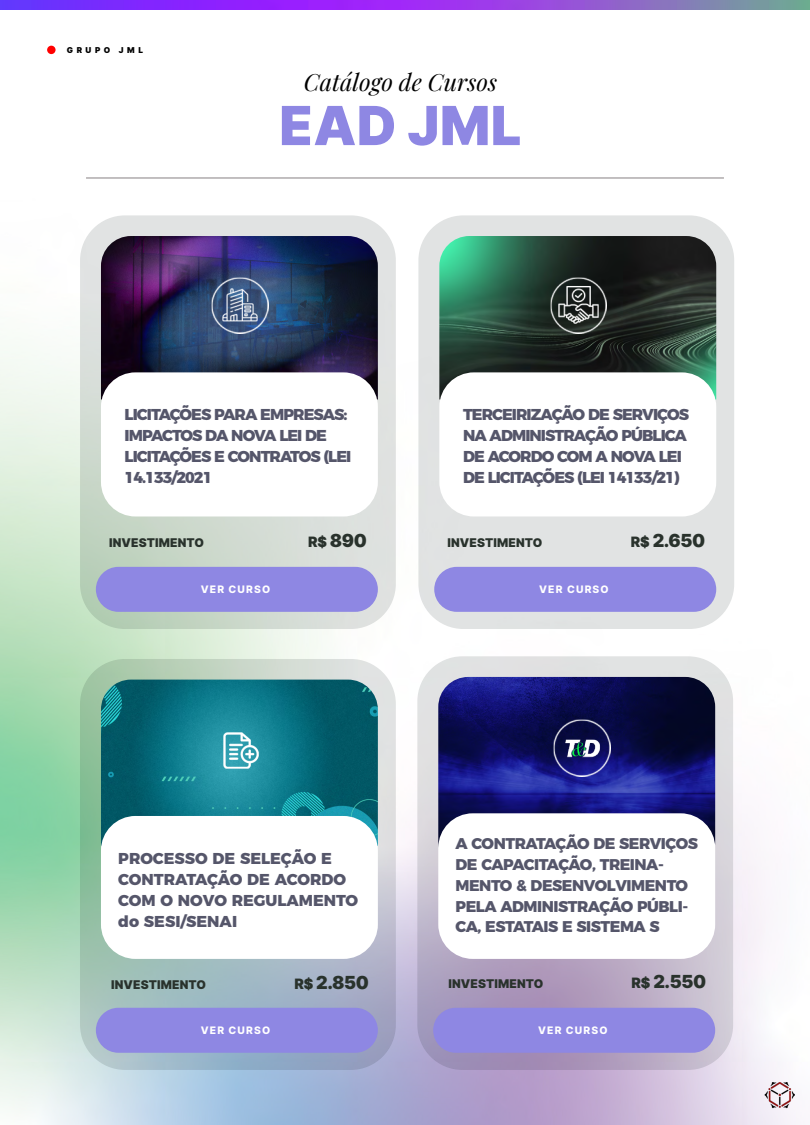
<style>
.page{position:relative;width:810px;height:1125px;background:#fff}
.page>*{position:absolute;margin:0;border:0;box-sizing:border-box;transform-origin:0 0}
.t1{font:900 53.85px "Inter";letter-spacing:.01em;color:#8e87e3}
.t2{font:italic 23.7px "Playfair Display";color:#000}
.t3{font:900 18px "Inter";letter-spacing:-.02em;color:#29322c}
.t4{font:800 15.75px/21px "Montserrat";letter-spacing:-.06em;color:#55566a}
.t5{font:800 15.75px/21px "Montserrat";color:#55566a}
.t6{font:800 15.6px/20.8px "Montserrat";letter-spacing:-.03em;color:#55566a}
.t7{font:900 12px "Inter";letter-spacing:.01em;color:#29322c}
.t8{font:800 10.35px "Inter";letter-spacing:.11em;color:#fff}
.t9{font:900 8.1px "Inter";letter-spacing:.435em;color:#000}
.s1{font-size:14.33px}
</style>
<div class="page">
<img style="left:0;top:9px;width:810px;height:1116px">
<div style="left:47px;top:46px;width:9px;height:8px;background:#f00;border-radius:50%"></div>
<img style="left:764px;top:1082px;width:30px;height:26px">
<img style="left:0;top:0;width:810px;height:9px">
<div style="left:418px;top:215px;width:316px;height:414px;background:#e1e3e3;border-radius:45px"></div>
<svg style="left:80px;top:215px;width:316px;height:414px;background:#d4dcd5"></svg>
<img style="left:439px;top:236px;width:277px;height:163px">
<div style="left:439px;top:372px;width:277px;height:144px;background:#fff;border-radius:34px"></div>
<img style="left:550px;top:277px;width:57px;height:57px">
<img style="left:101px;top:236px;width:277px;height:163px">
<div style="left:101px;top:372px;width:277px;height:144px;background:#fff;border-radius:34px"></div>
<img style="left:212px;top:277px;width:56px;height:57px">
<svg style="left:417px;top:656px;width:316px;height:414px;background:#c4bbcd"></svg>
<svg style="left:80px;top:659px;width:316px;height:411px;background:#aac0c0"></svg>
<hr style="left:86px;top:178px;width:638px;height:1px;background:#878183">
<div style="left:433px;top:1008px;width:282px;height:45px;background:#8e87e3;border-radius:22px"></div>
<div style="left:96px;top:1008px;width:282px;height:45px;background:#8e87e3;border-radius:22px"></div>
<div style="left:434px;top:567px;width:282px;height:45px;background:#8e87e3;border-radius:22px"></div>
<div style="left:96px;top:567px;width:282px;height:45px;background:#8e87e3;border-radius:22px"></div>
<img style="left:438px;top:677px;width:277px;height:165px">
<img style="left:554px;top:719px;width:57px;height:58px">
<img style="left:101px;top:680px;width:277px;height:165px">
<img style="left:222px;top:731px;width:39px;height:39px">
<div style="left:438px;top:813px;width:277px;height:146px;background:#fff;border-radius:34px"></div>
<div style="left:101px;top:816px;width:277px;height:143px;background:#fff;border-radius:34px"></div>
<p class="t9" style="left:67px;top:44px;width:78px">GRUPO JML</p>
<h2 class="t2" style="left:304px;top:64px;width:195px">Catálogo de Cursos</h2>
<h1 class="t1" style="left:279px;top:86px;width:244px">EAD JML</h1>
<p class="t4" style="left:125px;top:402px;width:228px">LICITAÇÕES PARA EMPRESAS:<br>IMPACTOS DA NOVA LEI DE<br>LICITAÇÕES E CONTRATOS (LEI<br>14.133/2021</p>
<p class="t4" style="left:463px;top:402px;width:228px">TERCEIRIZAÇÃO DE SERVIÇOS<br>NA ADMINISTRAÇÃO PÚBLICA<br>DE ACORDO COM A NOVA LEI<br>DE LICITAÇÕES (LEI 14133/21)</p>
<p class="t7" style="left:109px;top:534px;width:97px">INVESTIMENTO</p>
<p class="t3" style="left:308px;top:528px;width:60px"><span class="s1">R$</span> 890</p>
<p class="t7" style="left:447px;top:534px;width:97px">INVESTIMENTO</p>
<p class="t3" style="left:631px;top:528px;width:76px"><span class="s1">R$</span> 2.650</p>
<p class="t8" style="left:201px;top:582px;width:71px">VER CURSO</p>
<p class="t8" style="left:539px;top:582px;width:71px">VER CURSO</p>
<p class="t5" style="left:118px;top:847px;width:241px">PROCESSO DE SELEÇÃO E<br>CONTRATAÇÃO DE ACORDO<br>COM O NOVO REGULAMENTO do SESI/SENAI</p>
<p class="t6" style="left:456px;top:832px;width:244px">A CONTRATAÇÃO DE SERVIÇOS<br>DE CAPACITAÇÃO, TREINA-<br>MENTO &amp; DESENVOLVIMENTO<br>PELA ADMINISTRAÇÃO PÚBLI-<br>CA, ESTATAIS E SISTEMA S</p>
<p class="t7" style="left:111px;top:975px;width:97px">INVESTIMENTO</p>
<p class="t3" style="left:295px;top:969px;width:76px"><span class="s1">R$</span> 2.850</p>
<p class="t7" style="left:448px;top:975px;width:97px">INVESTIMENTO</p>
<p class="t3" style="left:632px;top:968px;width:76px"><span class="s1">R$</span> 2.550</p>
<p class="t8" style="left:201px;top:1023px;width:71px">VER CURSO</p>
<p class="t8" style="left:538px;top:1023px;width:71px">VER CURSO</p>
</div>
